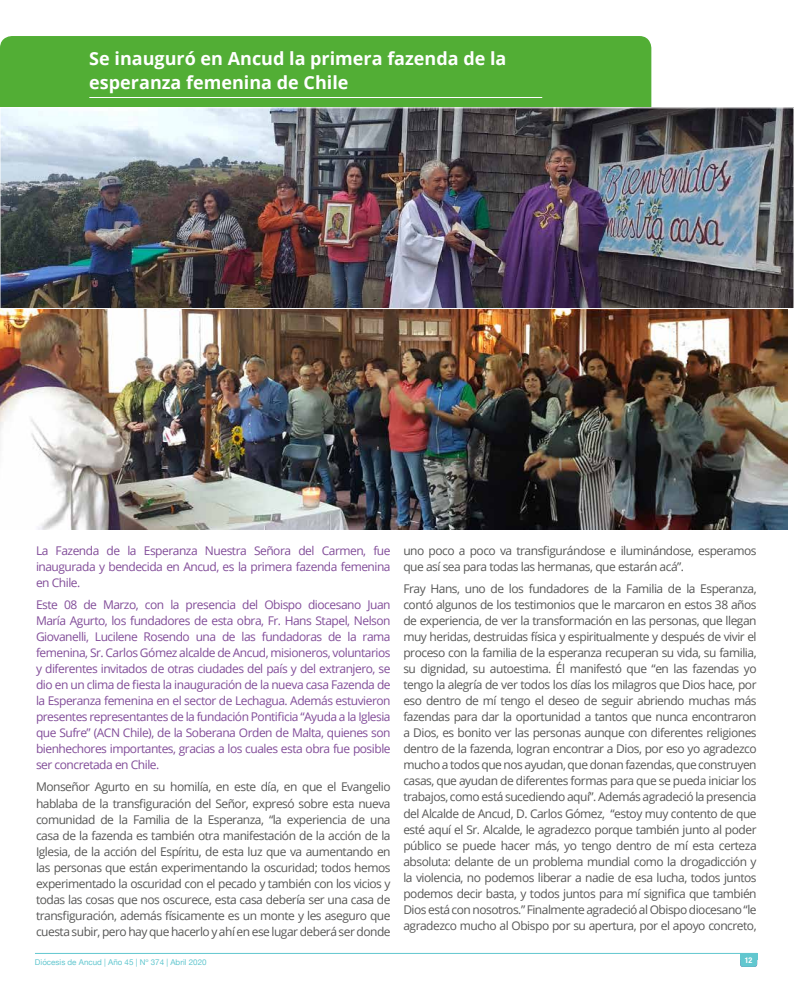
<style>
.page{position:relative;width:794px;height:993px;background:#fff}
.page>*{position:absolute;margin:0;border:0;box-sizing:border-box;transform-origin:0 0}
.t1{font:700 18px/24px "Open Sans";color:#fff}
.t2{font:12px/16px "Open Sans";letter-spacing:-.04em;color:#575756;text-align:justify}
.t3{font:12px/16px "Open Sans";letter-spacing:-.04em;color:#824d99;text-align:justify}
.t4{font:8px "Helvetica Neue";color:#62c7cf}
.t5{font:700 condensed 8px "Helvetica Neue";color:#fff}
</style>
<div class="page">
<hr style="left:35px;top:952px;width:722px;height:1px;background:#62c7cf">
<div style="left:740px;top:953px;width:17px;height:6px;background:#62c7cf"></div>
<div style="left:740px;top:953px;width:17px;height:13px;background:#62c7cf;border-radius:3px"></div>
<div style="left:0;top:36px;width:651px;height:84px;background:#52ae35;border-radius:12px"></div>
<hr style="left:89px;top:97px;width:453px;height:1px;background:#fff">
<img style="left:0;top:309px;width:787px;height:220px">
<img style="left:2px;top:109px;width:790px;height:198px">
<div style="left:0;top:107px;width:794px;height:202px;border:1px solid #fff"></div>
<h1 class="t1" style="left:89px;top:46px;width:419px">Se inauguró en Ancud la primera fazenda de la esperanza femenina de Chile</h1>
<p class="t3" style="left:36px;top:542px;width:356px">La Fazenda de la Esperanza Nuestra Señora del Carmen, fue inaugurada y bendecida en Ancud, es la primera fazenda femenina en Chile.</p>
<p class="t3" style="left:36px;top:596px;width:356px">Este 08 de Marzo, con la presencia del Obispo diocesano Juan María Agurto, los fundadores de esta obra, Fr. Hans Stapel, Nelson Giovanelli, Lucilene Rosendo una de las fundadoras de la rama femenina, Sr. Carlos Gómez alcalde de Ancud, misioneros, voluntarios y diferentes invitados de otras ciudades del país y del extranjero, se dio en un clima de fiesta la inauguración de la nueva casa Fazenda de la Esperanza femenina en el sector de Lechagua. Además estuvieron presentes representantes de la fundación Pontificia “Ayuda a la Iglesia que Sufre” (ACN Chile), de la Soberana Orden de Malta, quienes son bienhechores importantes, gracias a los cuales esta obra fue posible ser concretada en Chile.</p>
<p class="t2" style="left:36px;top:778px;width:356px">Monseñor Agurto en su homilía, en este día, en que el Evangelio hablaba de la transfiguración del Señor, expresó sobre esta nueva comunidad de la Familia de la Esperanza, “la experiencia de una casa de la fazenda es también otra manifestación de la acción de la Iglesia, de la acción del Espíritu, de esta luz que va aumentando en las personas que están experimentando la oscuridad; todos hemos experimentado la oscuridad con el pecado y también con los vicios y todas las cosas que nos oscurece, esta casa debería ser una casa de transfiguración, además físicamente es un monte y les aseguro que cuesta subir, pero hay que hacerlo y ahí en ese lugar deberá ser donde</p>
<p class="t2" style="left:403px;top:542px;width:355px">uno poco a poco va transfigurándose e iluminándose, esperamos que así sea para todas las hermanas, que estarán acá”.</p>
<p class="t2" style="left:403px;top:580px;width:355px">Fray Hans, uno de los fundadores de la Familia de la Esperanza, contó algunos de los testimonios que le marcaron en estos 38 años de experiencia, de ver la transformación en las personas, que llegan muy heridas, destruidas física y espiritualmente y después de vivir el proceso con la familia de la esperanza recuperan su vida, su familia, su dignidad, su autoestima. Él manifestó que “en las fazendas yo tengo la alegría de ver todos los días los milagros que Dios hace, por eso dentro de mí tengo el deseo de seguir abriendo muchas más fazendas para dar la oportunidad a tantos que nunca encontraron a Dios, es bonito ver las personas aunque con diferentes religiones dentro de la fazenda, logran encontrar a Dios, por eso yo agradezco mucho a todos que nos ayudan, que donan fazendas, que construyen casas, que ayudan de diferentes formas para que se pueda iniciar los trabajos, como está sucediendo aquí”. Además agradeció la presencia del Alcalde de Ancud, D. Carlos Gómez, “estoy muy contento de que esté aquí el Sr. Alcalde, le agradezco porque también junto al poder público se puede hacer más, yo tengo dentro de mí esta certeza absoluta: delante de un problema mundial como la drogadicción y la violencia, no podemos liberar a nadie de esa lucha, todos juntos podemos decir basta, y todos juntos para mí significa que también Dios está con nosotros.” Finalmente agradeció al Obispo diocesano “le agradezco mucho al Obispo por su apertura, por el apoyo concreto,</p>
<p class="t4" style="left:35px;top:956px;width:173px">Diócesis de Ancud | Año 45 | Nº 374 | Abril 2020</p>
<p class="t5" style="left:745px;top:953px;width:9px">12</p>
</div>
